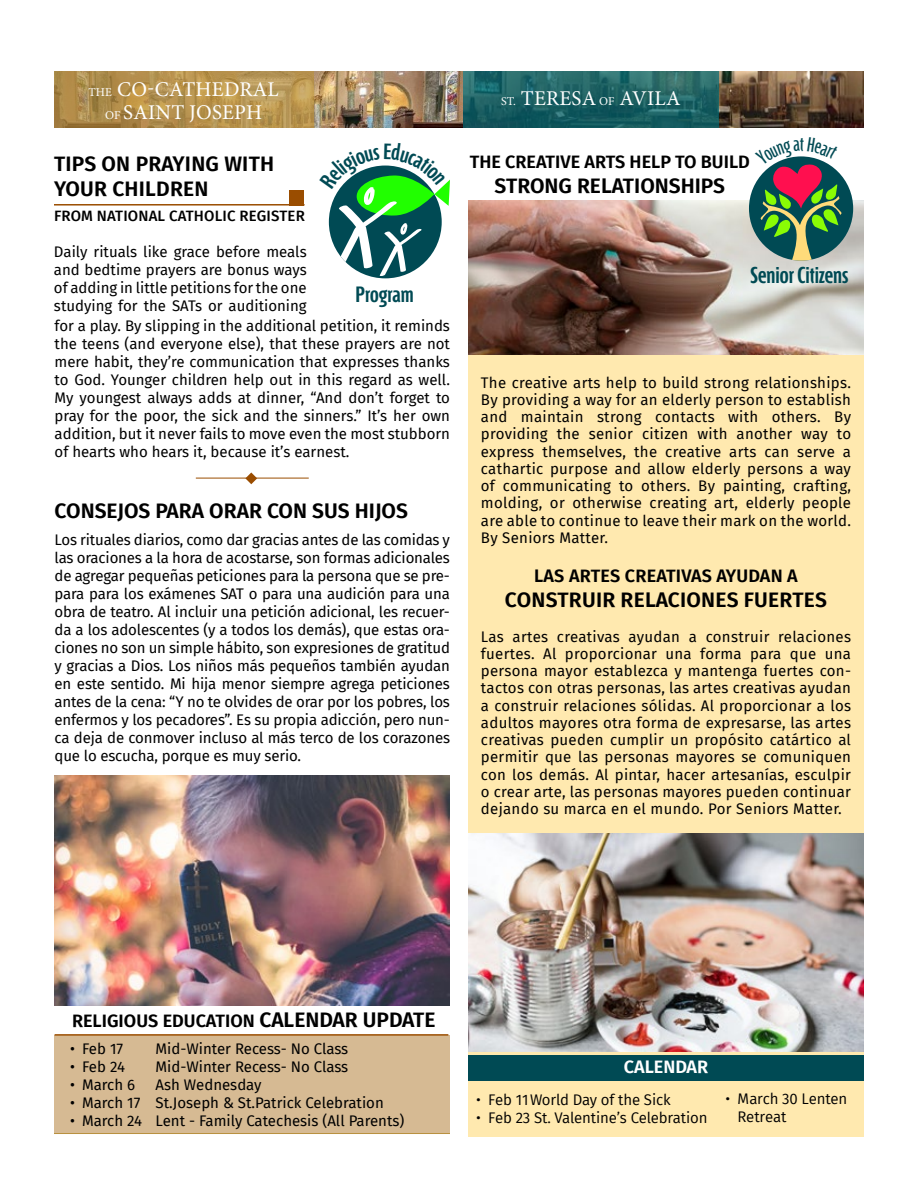
<style>
.page{position:relative;width:918px;height:1188px;background:#fff}
.page>*{position:absolute;margin:0;border:0;box-sizing:border-box;transform-origin:0 0}
.t1{font:600 22.8px "Fontana ND Gg";color:#004a54}
.t2{font:600 22.2px "Fontana ND Gg";color:#004a54}
.t3{font:600 21px/25.2px "Fira Sans";color:#000}
.t4{font:21px/22.5px "Minion Pro";letter-spacing:.01em;color:#fff;text-align:center}
.t5{font:600 18px "Fira Sans";color:#000}
.t6{font:600 18px "Fira Sans";color:#fff}
.t7{font:15px/18px "Fira Sans";color:#000;text-align:justify}
.t8{font:15px/18px "Fira Sans";letter-spacing:-.01em;color:#000}
.t9{font:500 15px "Fira Sans";letter-spacing:.01em;color:#000}
.s1{font-size:12px}
.s2{font-size:21px}
</style>
<div class="page">
<div style="left:468px;top:210px;width:396px;height:927px;background:#ffe9af"></div>
<img style="left:468px;top:201px;width:396px;height:153px">
<div style="left:54px;top:1036px;width:396px;height:98px;background:#d6ba93"></div>
<hr style="left:54px;top:204px;width:251px;height:2px;background:#9a4d00">
<div style="left:289px;top:190px;width:15px;height:15px;background:#9a4d00"></div>
<div style="left:749px;top:156px;width:104px;height:105px;background:#004a54;border-radius:50%"></div>
<div style="left:468px;top:1055px;width:396px;height:25px;background:#004a54"></div>
<hr style="left:55px;top:1034px;width:393px;height:2px;background:#9a4d00">
<img style="left:313px;top:71px;width:551px;height:56px">
<svg style="left:461px;top:71px;width:258px;height:56px;background:#1f6264"></svg>
<svg style="left:54px;top:71px;width:259px;height:57px;background:#b4914e"></svg>
<hr style="left:54px;top:1133px;width:396px;height:1px;background:#b9913f">
<svg style="left:245px;top:473px;width:12px;height:11px"></svg>
<hr style="left:196px;top:478px;width:113px;height:1px;background:#9a4d00">
<img style="left:54px;top:775px;width:396px;height:230px">
<img style="left:468px;top:834px;width:396px;height:218px">
<svg style="left:328px;top:165px;width:122px;height:111px"></svg>
<svg style="left:755px;top:156px;width:87px;height:105px"></svg>
<h3 class="t4" style="left:88px;top:79px;width:192px"><span class="s1">THE</span> CO-CATHEDRAL<br><span class="s1">OF</span> SAINT JOSEPH</h3>
<h3 class="t3" style="left:54px;top:150px;width:222px">TIPS ON PRAYING WITH<br>YOUR CHILDREN</h3>
<p class="t9" style="left:54px;top:204px;width:252px">FROM NATIONAL CATHOLIC REGISTER</p>
<p class="t7" style="left:54px;top:243px;width:254px">Daily rituals like grace before meals and bedtime prayers are bonus ways of adding in little petitions for the one studying for the SATs or auditioning</p>
<p class="t7" style="left:55px;top:316px;width:397px">for a play. By slipping in the additional petition, it reminds the teens (and everyone else), that these prayers are not mere habit, they’re communication that expresses thanks to God. Younger children help out in this regard as well.<br>My youngest always adds at dinner, “And don’t forget to pray for the poor, the sick and the sinners.” It’s her own addition, but it never fails to move even the most stubborn of hearts who hears it, because it’s earnest.</p>
<h2 class="t2" style="left:356px;top:284px;width:60px">Program</h2>
<h3 class="t3" style="left:55px;top:497px;width:355px">CONSEJOS PARA ORAR CON SUS HIJOS</h3>
<p class="t7" style="left:55px;top:530px;width:397px">Los rituales diarios, como dar gracias antes de las comidas y las oraciones a la hora de acostarse, son formas adicionales de agregar pequeñas peticiones para la persona que se pre&shy;para para los exámenes SAT o para una audición para una obra de teatro. Al incluir una petición adicional, les recuer&shy;da a los adolescentes (y a todos los demás), que estas ora&shy;ciones no son un simple hábito, son expresiones de gratitud y gracias a Dios. Los niños más pequeños también ayudan en este sentido. Mi hija menor siempre agrega peticiones antes de la cena: “Y no te olvides de orar por los pobres, los enfermos y los pecadores”. Es su propia adicción, pero nun&shy;ca deja de conmover incluso al más terco de los corazones que lo escucha, porque es muy serio.</p>
<h3 class="t4" style="left:501px;top:87px;width:181px"><span class="s1">ST.</span> TERESA <span class="s1">OF</span> AVILA</h3>
<p class="t5" style="left:470px;top:147px;width:282px">THE CREATIVE ARTS HELP TO BUILD</p>
<h3 class="t3" style="left:495px;top:172px;width:232px">STRONG RELATIONSHIPS</h3>
<h1 class="t1" style="left:751px;top:264px;width:99px">Senior Citizens</h1>
<p class="t7" style="left:481px;top:373px;width:372px;line-height:17.2px">The creative arts help to build strong relationships.<br>By providing a way for an elderly person to establish and maintain strong contacts with others. By providing the senior citizen with another way to express themselves, the creative arts can serve a cathartic purpose and allow elderly persons a way of communicating to others. By painting, crafting, molding, or otherwise creating art, elderly people are able to continue to leave their mark on the world.<br>By Seniors Matter.</p>
<p class="t5" style="left:534px;top:561px;width:265px">LAS ARTES CREATIVAS AYUDAN A</p>
<h3 class="t3" style="left:505px;top:586px;width:324px">CONSTRUIR RELACIONES FUERTES</h3>
<p class="t7" style="left:481px;top:627px;width:372px;line-height:17.2px">Las artes creativas ayudan a construir relaciones fuertes. Al proporcionar una forma para que una persona mayor establezca y mantenga fuertes con&shy;tactos con otras personas, las artes creativas ayudan a construir relaciones sólidas. Al proporcionar a los adultos mayores otra forma de expresarse, las artes creativas pueden cumplir un propósito catártico al permitir que las personas mayores se comuniquen con los demás. Al pintar, hacer artesanías, esculpir o crear arte, las personas mayores pueden continuar dejando su marca en el mundo. Por Seniors Matter.</p>
<p class="t5" style="left:72px;top:1006px;width:365px">RELIGIOUS EDUCATION <span class="s2">CALENDAR UPDATE</span></p>
<p class="t7" style="left:70px;top:1040px;width:55px">• Feb 17</p>
<p class="t7" style="left:156px;top:1040px;width:194px">Mid-Winter Recess- No Class</p>
<p class="t7" style="left:70px;top:1058px;width:56px">• Feb 24</p>
<p class="t7" style="left:156px;top:1058px;width:194px">Mid-Winter Recess- No Class</p>
<p class="t7" style="left:70px;top:1076px;width:67px">• March 6</p>
<p class="t7" style="left:156px;top:1076px;width:108px">Ash Wednesday</p>
<p class="t7" style="left:70px;top:1094px;width:315px">• March 17 St.Joseph &amp; St.Patrick Celebration</p>
<p class="t7" style="left:70px;top:1112px;width:336px">• March 24 Lent - Family Catechesis (All Parents)</p>
<p class="t6" style="left:624px;top:1052px;width:86px">CALENDAR</p>
<p class="t8" style="left:476px;top:1090px;width:196px">• Feb 11World Day of the Sick</p>
<p class="t8" style="left:476px;top:1108px;width:233px">• Feb 23 St. Valentine’s Celebration</p>
<p class="t8" style="left:738px;top:1090px;width:111px;text-indent:-12px">• March 30 Lenten<br>Retreat</p>
</div>
